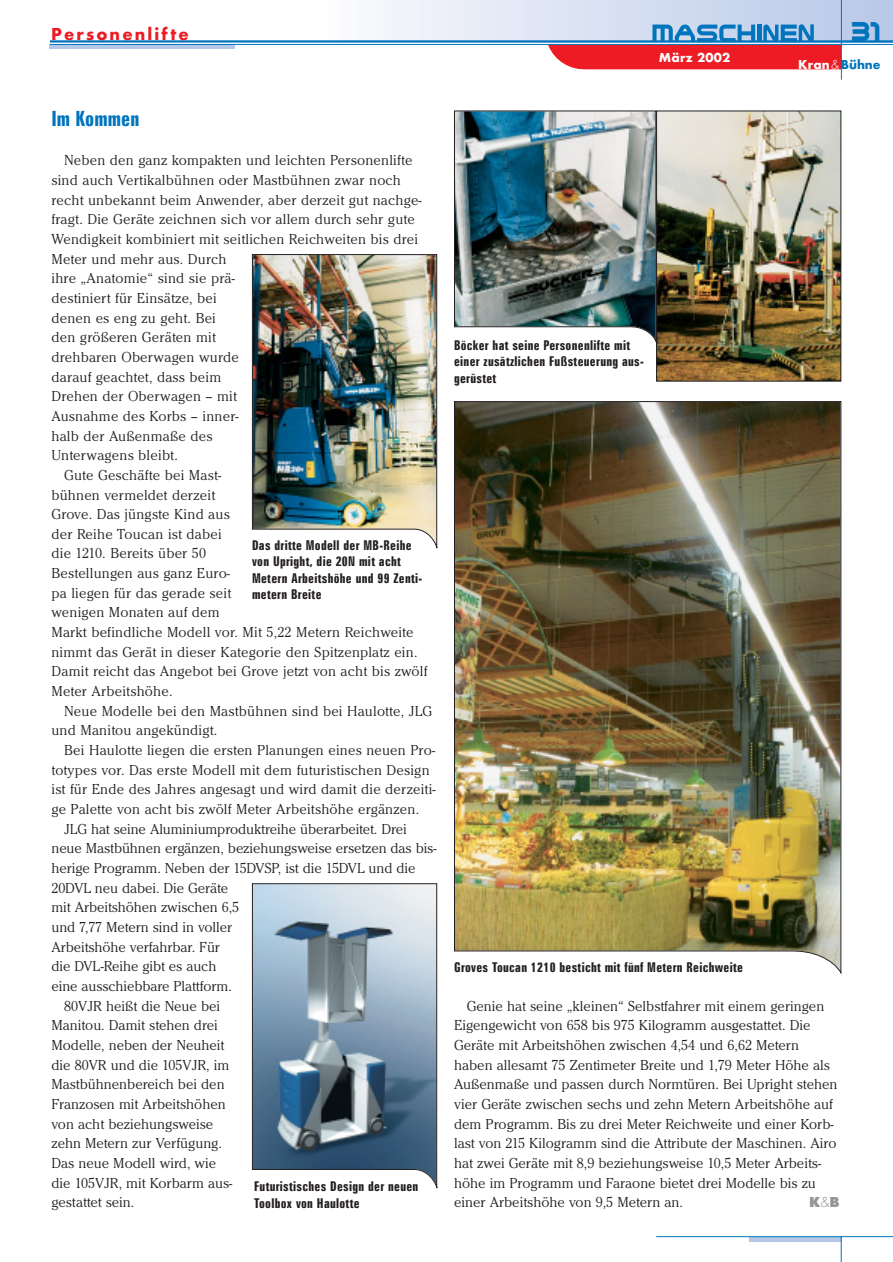
<style>
.page{position:relative;width:893px;height:1262px;background:#fff}
.page>*{position:absolute;margin:0;border:0;box-sizing:border-box;transform-origin:0 0}
.t1{font:500 28.95px "Steel Wolf";color:#0074bc}
.t2{font:700 extra-condensed 21px "Zurich BT";letter-spacing:.005em;color:#0074bc}
.t3{font:800 18px "Function";letter-spacing:.12em;color:#ed1c24}
.t4{font:300 15px/19.6px "Cheltenham";color:#231f20}
.t5{font:800 15px "Function";color:#939598}
.t6{font:700 extra-condensed 13.5px/16.5px "Zurich BT";letter-spacing:.02em;color:#231f20}
.t7{font:800 13.5px "Function";color:#0074bc}
.t8{font:800 13.5px "Function";letter-spacing:.02em;color:#fff}
.s1{color:#fff}
.s2{font-weight:300;color:#fff}
.s3{font-weight:300}
</style>
<div class="page">
<div style="left:319px;top:0;width:573px;height:43px;background:linear-gradient(to right,#fcfbfe,#b7c8e7)"></div>
<hr style="left:50px;top:45px;width:185px;height:4px;background:#b5c7e7">
<hr style="left:50px;top:40px;width:842px;height:3px;background:#0074bc">
<hr style="left:50px;top:44px;width:842px;height:1px;background:#0074bc">
<hr style="left:841px;top:0;width:1px;height:80px;background:#0074bc">
<svg style="left:749px;top:1237px;width:91px;height:4px"></svg>
<hr style="left:656px;top:1236px;width:236px;height:1px;background:#0074bc">
<svg style="left:840px;top:1236px;width:1px;height:25px"></svg>
<svg style="left:548px;top:24px;width:293px;height:45px;background:#ba667d"></svg>
<img style="left:252px;top:254px;width:186px;height:294px">
<img style="left:454px;top:401px;width:387px;height:573px">
<img style="left:658px;top:113px;width:181px;height:266px">
<div style="left:656px;top:111px;width:185px;height:270px;border:1px solid #231f20"></div>
<img style="left:454px;top:110px;width:203px;height:232px">
<svg style="left:252px;top:883px;width:186px;height:305px;background:#869bac"></svg>
<p class="t3" style="left:51px;top:28px;width:139px">Personenlifte</p>
<h1 class="t1" style="left:852px;top:16px;width:30px">31</h1>
<h2 class="t2" style="left:51px;top:111px;width:89px">Im Kommen</h2>
<p class="t4" style="left:64px;top:152px;width:350px">Neben den ganz kompakten und leichten Personenlifte</p>
<p class="t4" style="left:51px;top:171px;width:351px">sind auch Vertikalbühnen oder Mastbühnen zwar noch</p>
<p class="t4" style="left:51px;top:191px;width:372px">recht unbekannt beim Anwender, aber derzeit gut nachge-</p>
<p class="t4" style="left:51px;top:211px;width:365px">fragt. Die Geräte zeichnen sich vor allem durch sehr gute</p>
<p class="t4" style="left:51px;top:230px;width:368px">Wendigkeit kombiniert mit seitlichen Reichweiten bis drei</p>
<p class="t4" style="left:51px;top:250px;width:176px">Meter und mehr aus. Durch</p>
<p class="t4" style="left:51px;top:270px;width:185px">ihre „Anatomie“ sind sie prä-</p>
<p class="t4" style="left:51px;top:289px;width:167px">destiniert für Einsätze, bei</p>
<p class="t4" style="left:51px;top:309px;width:166px">denen es eng zu geht. Bei</p>
<p class="t4" style="left:51px;top:329px;width:166px">den größeren Geräten mit</p>
<p class="t4" style="left:51px;top:348px;width:189px">drehbaren Oberwagen wurde</p>
<p class="t4" style="left:51px;top:368px;width:171px">darauf geachtet, dass beim</p>
<p class="t4" style="left:51px;top:388px;width:187px">Drehen der Oberwagen – mit</p>
<p class="t4" style="left:51px;top:407px;width:189px">Ausnahme des Korbs – inner-</p>
<p class="t4" style="left:51px;top:427px;width:162px">halb der Außenmaße des</p>
<p class="t4" style="left:51px;top:447px;width:128px">Unterwagens bleibt.</p>
<p class="t4" style="left:64px;top:466px;width:158px">Gute Geschäfte bei Mast-</p>
<p class="t4" style="left:51px;top:486px;width:165px">bühnen vermeldet derzeit</p>
<p class="t4" style="left:51px;top:506px;width:180px">Grove. Das jüngste Kind aus</p>
<p class="t4" style="left:51px;top:525px;width:172px">der Reihe Toucan ist dabei</p>
<p class="t4" style="left:51px;top:545px;width:156px">die 1210. Bereits über 50</p>
<p class="t4" style="left:51px;top:564px;width:180px">Bestellungen aus ganz Euro-</p>
<p class="t4" style="left:51px;top:584px;width:181px">pa liegen für das gerade seit</p>
<p class="t4" style="left:51px;top:604px;width:170px">wenigen Monaten auf dem</p>
<p class="t4" style="left:51px;top:623px;width:363px">Markt befindliche Modell vor. Mit 5,22 Metern Reichweite</p>
<p class="t4" style="left:51px;top:643px;width:367px">nimmt das Gerät in dieser Kategorie den Spitzenplatz ein.</p>
<p class="t4" style="left:51px;top:663px;width:377px">Damit reicht das Angebot bei Grove jetzt von acht bis zwölf</p>
<p class="t4" style="left:51px;top:682px;width:123px">Meter Arbeitshöhe.</p>
<p class="t4" style="left:64px;top:702px;width:369px">Neue Modelle bei den Mastbühnen sind bei Haulotte, JLG</p>
<p class="t4" style="left:51px;top:722px;width:167px">und Manitou angekündigt.</p>
<p class="t4" style="left:64px;top:741px;width:372px">Bei Haulotte liegen die ersten Planungen eines neuen Pro-</p>
<p class="t4" style="left:51px;top:761px;width:380px">totypes vor. Das erste Modell mit dem futuristischen Design</p>
<p class="t4" style="left:51px;top:781px;width:386px">ist für Ende des Jahres angesagt und wird damit die derzeiti-</p>
<p class="t4" style="left:51px;top:800px;width:369px">ge Palette von acht bis zwölf Meter Arbeitshöhe ergänzen.</p>
<p class="t4" style="left:64px;top:820px;width:344px">JLG hat seine Aluminiumproduktreihe überarbeitet. Drei</p>
<p class="t4" style="left:51px;top:840px;width:386px">neue Mastbühnen ergänzen, beziehungsweise ersetzen das bis-</p>
<p class="t4" style="left:51px;top:859px;width:365px">herige Programm. Neben der 15DVSP, ist die 15DVL und die</p>
<p class="t4" style="left:51px;top:879px;width:178px">20DVL neu dabei. Die Geräte</p>
<p class="t4" style="left:51px;top:899px;width:189px">mit Arbeitshöhen zwischen 6,5</p>
<p class="t4" style="left:51px;top:918px;width:182px">und 7,77 Metern sind in voller</p>
<p class="t4" style="left:51px;top:938px;width:170px">Arbeitshöhe verfahrbar. Für</p>
<p class="t4" style="left:51px;top:957px;width:166px">die DVL-Reihe gibt es auch</p>
<p class="t4" style="left:51px;top:977px;width:182px">eine ausschiebbare Plattform.</p>
<p class="t4" style="left:64px;top:997px;width:157px">80VJR heißt die Neue bei</p>
<p class="t4" style="left:51px;top:1016px;width:168px">Manitou. Damit stehen drei</p>
<p class="t4" style="left:51px;top:1036px;width:174px">Modelle, neben der Neuheit</p>
<p class="t4" style="left:51px;top:1056px;width:179px">die 80VR und die 105VJR, im</p>
<p class="t4" style="left:51px;top:1075px;width:175px">Mastbühnenbereich bei den</p>
<p class="t4" style="left:51px;top:1095px;width:176px">Franzosen mit Arbeitshöhen</p>
<p class="t4" style="left:51px;top:1115px;width:163px">von acht beziehungsweise</p>
<p class="t4" style="left:51px;top:1134px;width:172px">zehn Metern zur Verfügung.</p>
<p class="t4" style="left:51px;top:1154px;width:166px">Das neue Modell wird, wie</p>
<p class="t4" style="left:51px;top:1174px;width:182px">die 105VJR, mit Korbarm aus-</p>
<p class="t4" style="left:51px;top:1193px;width:84px">gestattet sein.</p>
<p class="t6" style="left:252px;top:538px;width:172px">Das dritte Modell der MB-Reihe von Upright, die 20N mit acht<br>Metern Arbeitshöhe und 99 Zenti&shy;metern Breite</p>
<p class="t6" style="left:254px;top:1179px;width:166px">Futuristisches Design der neuen<br>Toolbox von Haulotte</p>
<p class="t8" style="left:658px;top:53px;width:73px">März 2002</p>
<p class="t7" style="left:798px;top:60px;width:84px"><span class="s1">Kran</span><span class="s2">&amp;</span>Bühne</p>
<p class="t6" style="left:454px;top:338px;width:191px">Böcker hat seine Personenlifte mit einer zusätzlichen Fußsteuerung aus&shy;gerüstet</p>
<p class="t6" style="left:454px;top:960px;width:290px">Groves Toucan 1210 besticht mit fünf Metern Reichweite</p>
<p class="t4" style="left:454px;top:997px;width:385px;text-indent:13px">Genie hat seine „kleinen“ Selbstfahrer mit einem geringen Eigengewicht von 658 bis 975 Kilogramm ausgestattet. Die Geräte mit Arbeitshöhen zwischen 4,54 und 6,62 Metern haben allesamt 75 Zentimeter Breite und 1,79 Meter Höhe als Außenmaße und passen durch Normtüren. Bei Upright stehen vier Geräte zwischen sechs und zehn Metern Arbeitshöhe auf dem Programm. Bis zu drei Meter Reichweite und einer Korb&shy;last von 215 Kilogramm sind die Attribute der Maschinen. Airo hat zwei Geräte mit 8,9 beziehungsweise 10,5 Meter Arbeits&shy;höhe im Programm und Faraone bietet drei Modelle bis zu einer Arbeitshöhe von 9,5 Metern an.</p>
<p class="t5" style="left:809px;top:1196px;width:32px">K<span class="s3">&amp;</span>B</p>
</div>
